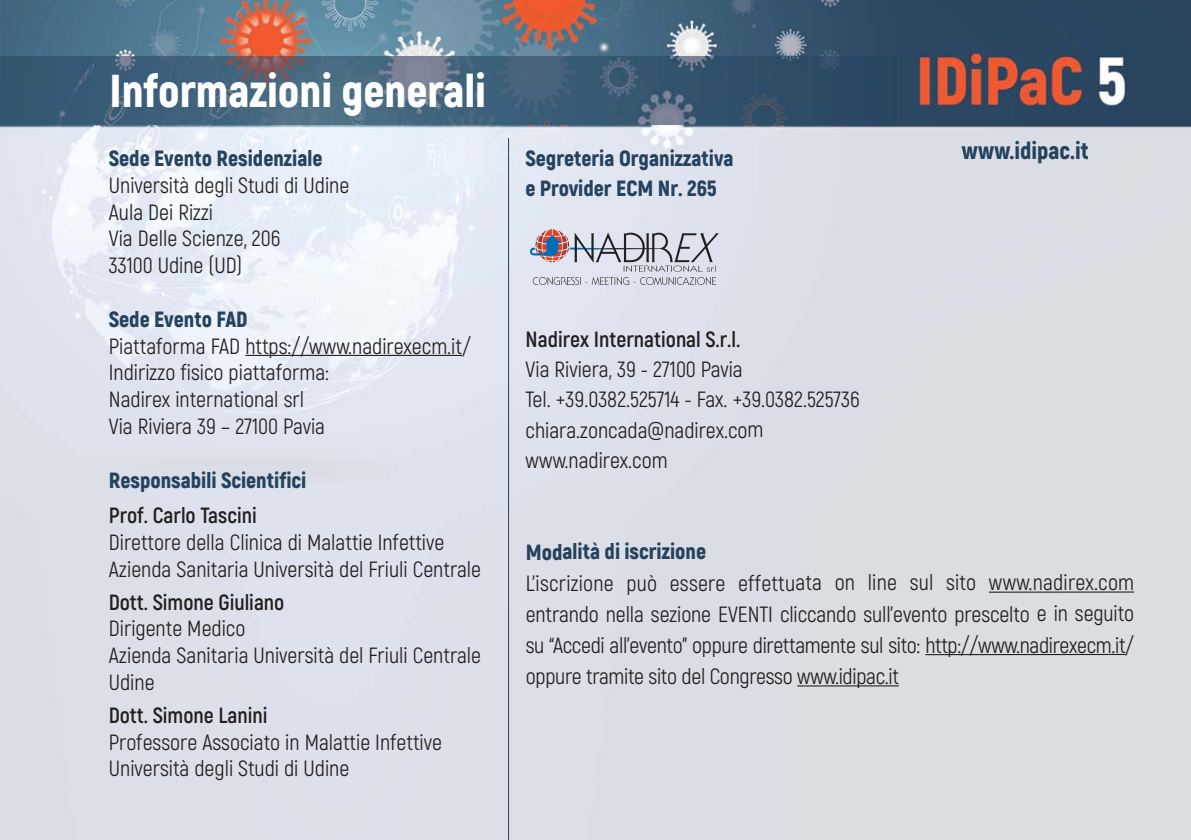
<style>
.page{position:relative;width:1191px;height:840px;background:#fff}
.page>*{position:absolute;margin:0;border:0;box-sizing:border-box;transform-origin:0 0}
.t1{font:900 46px "Akrobat";color:#fff}
.t2{font:900 24px "Akrobat";color:#25435e}
.t3{font:22px/26.8px "Akrobat";color:#231f20}
.t4{font:900 22px/30.2px "Akrobat";color:#25435e}
.t5{font:700 22px "Akrobat";color:#231f20}
</style>
<div class="page">
<img style="left:0;top:0;width:1191px;height:839px">
<img style="left:0;top:57px;width:896px;height:68px">
<hr style="left:245px;top:354px;width:217px;height:2px;background:#231f20">
<hr style="left:989px;top:591px;width:145px;height:1px;background:#231f20">
<hr style="left:925px;top:653px;width:200px;height:1px;background:#231f20">
<hr style="left:797px;top:685px;width:101px;height:1px;background:#231f20">
<svg style="left:533px;top:277px;width:183px;height:8px"></svg>
<svg style="left:530px;top:229px;width:189px;height:42px;background:#bbbac4"></svg>
<hr style="left:508px;top:138px;width:1px;height:701px;background:#25435e">
<h1 class="t1" style="left:109px;top:74px;width:378px">Informazioni generali</h1>
<p class="t4" style="left:109px;top:145px;width:215px">Sede Evento Residenziale</p>
<p class="t3" style="left:109px;top:173px;width:242px">Università degli Studi di Udine<br>Aula Dei Rizzi<br>Via Delle Scienze, 206<br>33100 Udine (UD)</p>
<p class="t4" style="left:109px;top:305px;width:140px">Sede Evento FAD</p>
<p class="t3" style="left:109px;top:334px;width:363px">Piattaforma FAD https://www.nadirexecm.it/ Indirizzo fisico piattaforma:<br>Nadirex international srl<br>Via Riviera 39 – 27100 Pavia</p>
<p class="t4" style="left:109px;top:466px;width:199px">Responsabili Scientifici</p>
<p class="t5" style="left:109px;top:507px;width:149px">Prof. Carlo Tascini</p>
<p class="t3" style="left:109px;top:530px;width:374px">Direttore della Clinica di Malattie Infettive<br>Azienda Sanitaria Università del Friuli Centrale</p>
<p class="t5" style="left:109px;top:593px;width:177px">Dott. Simone Giuliano</p>
<p class="t3" style="left:109px;top:616px;width:374px">Dirigente Medico<br>Azienda Sanitaria Università del Friuli Centrale<br>Udine</p>
<p class="t5" style="left:109px;top:706px;width:160px">Dott. Simone Lanini</p>
<p class="t3" style="left:109px;top:729px;width:334px">Professore Associato in Malattie Infettive<br>Università degli Studi di Udine</p>
<p class="t4" style="left:525px;top:145px;width:210px">Segreteria Organizzativa e Provider ECM Nr. 265</p>
<p class="t5" style="left:525px;top:331px;width:216px">Nadirex International S.r.l.</p>
<p class="t3" style="left:525px;top:356px;width:336px;line-height:30.2px">Via Riviera, 39 - 27100 Pavia<br>Tel. +39.0382.525714 - Fax. +39.0382.525736 chiara.zoncada@nadirex.com www.nadirex.com</p>
<p class="t2" style="left:961px;top:141px;width:129px">www.idipac.it</p>
<p class="t4" style="left:526px;top:538px;width:182px">Modalità di iscrizione</p>
<p class="t3" style="left:526px;top:568px;width:610px;line-height:31.2px;text-align:justify">L’iscrizione può essere effettuata on line sul sito www.nadirex.com entrando nella sezione EVENTI cliccando sull’evento prescelto e in seguito su “Accedi all’evento” oppure direttamente sul sito: http://www.nadirexecm.it/ oppure tramite sito del Congresso www.idipac.it</p>
</div>
